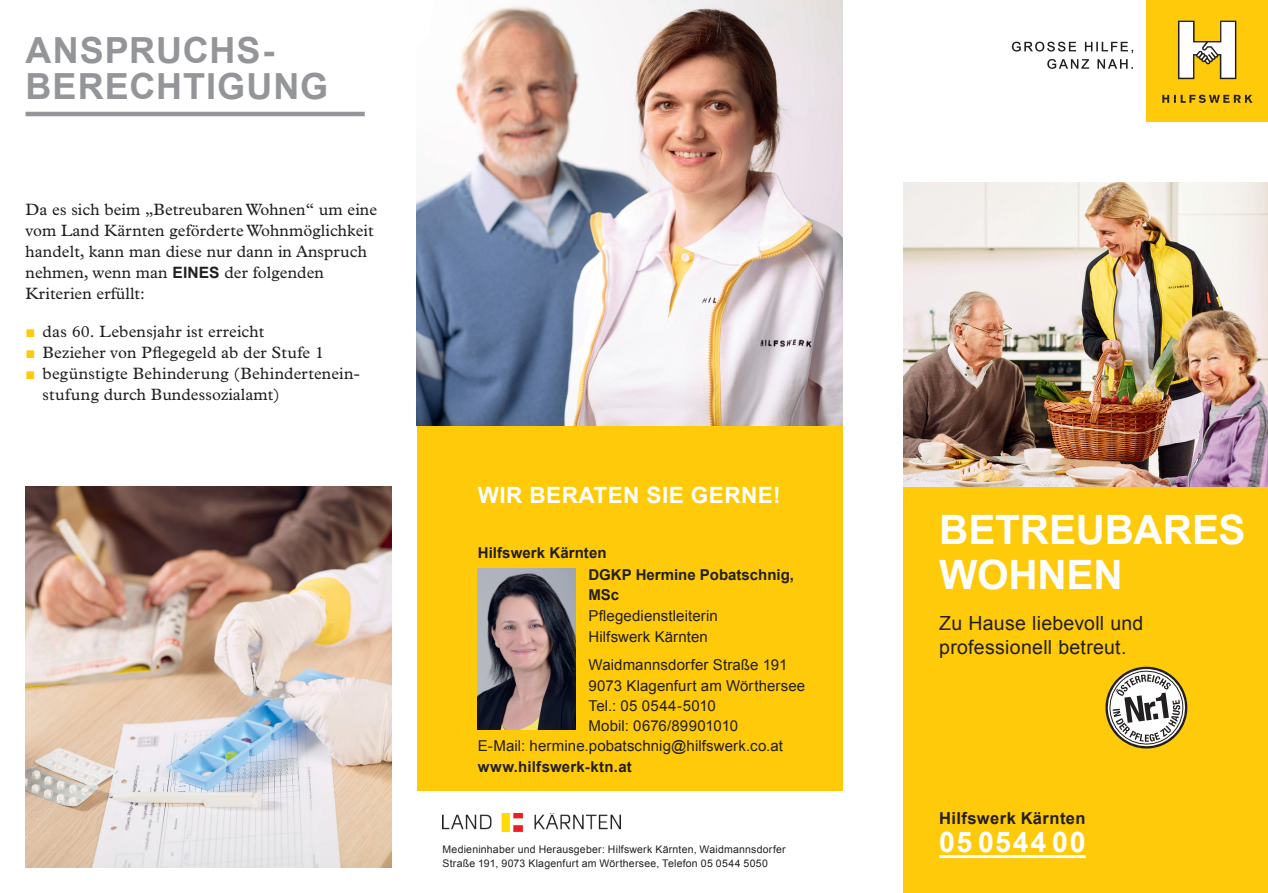
<style>
.page{position:relative;width:1268px;height:893px;background:#fff}
.page>*{position:absolute;margin:0;border:0;box-sizing:border-box;transform-origin:0 0}
.t1{font:700 40.5px/45px "Arial";letter-spacing:-.005em;color:#fff}
.t2{font:700 36px/36px "Arial";letter-spacing:.03em;color:#939598}
.t3{font:700 28.5px "Arial";letter-spacing:.055em;color:#fff}
.t4{font:700 22.5px "Arial";letter-spacing:.02em;color:#fff}
.t5{font:19.5px/24px "Arial";letter-spacing:.015em;color:#231f20}
.t6{font:16.5px/21px "Plantin MT Std";letter-spacing:.005em;color:#231f20}
.t7{font:700 16.5px "Arial";letter-spacing:.025em;color:#231f20}
.t8{font:15px/20.2px "Arial";letter-spacing:.01em;color:#231f20}
.t9{font:700 15px/20.9px "Arial";letter-spacing:.005em;color:#231f20}
.t10{font:10.5px/14.2px "Arial";letter-spacing:.02em;color:#231f20}
.s1{font-family:"Arial";font-weight:700;font-size:15.6px}
.s2{font-family:"Arial";color:#feca0a}
</style>
<div class="page">
<div style="left:903px;top:486px;width:364px;height:407px;background:#feca0a"></div>
<svg style="left:1047px;top:59px;width:85px;height:10px"></svg>
<svg style="left:1011px;top:42px;width:121px;height:11px"></svg>
<div style="left:1146px;top:0;width:121px;height:122px;background:#feca0a"></div>
<svg style="left:1162px;top:95px;width:90px;height:8px"></svg>
<svg style="left:1178px;top:21px;width:57px;height:58px"></svg>
<img style="left:417px;top:0;width:425px;height:426px">
<img style="left:26px;top:486px;width:365px;height:381px">
<img style="left:903px;top:182px;width:364px;height:304px">
<svg style="left:1105px;top:667px;width:81px;height:81px"></svg>
<img style="left:442px;top:813px;width:178px;height:19px">
<hr style="left:26px;top:112px;width:338px;height:4px;background:#939598">
<hr style="left:939px;top:855px;width:146px;height:3px;background:#fff">
<div style="left:417px;top:426px;width:425px;height:364px;background:#feca0a"></div>
<img style="left:477px;top:569px;width:98px;height:161px">
<h2 class="t2" style="left:26px;top:34px;width:304px">ANSPRUCHS-<br>BERECHTIGUNG</h2>
<p class="t6" style="left:26px;top:199px;width:353px">Da es sich beim „Betreubaren Wohnen“ um eine vom Land Kärnten geförderte Wohnmöglichkeit handelt, kann man diese nur dann in Anspruch nehmen, wenn man <span class="s1">EINES</span> der folgenden Kriterien erfüllt:</p>
<p class="t6" style="left:26px;top:321px;width:240px"><span class="s2">■</span> das 60. Lebensjahr ist erreicht</p>
<p class="t6" style="left:26px;top:342px;width:300px"><span class="s2">■</span> Bezieher von Pflegegeld ab der Stufe 1</p>
<p class="t6" style="left:43px;top:363px;width:319px;text-indent:-17px"><span class="s2">■</span> begünstigte Behinderung (Behindertenein&shy;stufung durch Bundessozialamt)</p>
<h3 class="t4" style="left:477px;top:480px;width:304px">WIR BERATEN SIE GERNE!</h3>
<p class="t9" style="left:588px;top:543px;width:207px;text-indent:-111px">Hilfswerk Kärnten<br>DGKP Hermine Pobatschnig,<br>MSc</p>
<p class="t8" style="left:588px;top:606px;width:131px">Pflegedienstleiterin<br>Hilfswerk Kärnten</p>
<p class="t8" style="left:588px;top:655px;width:200px">Waidmannsdorfer Straße 191</p>
<p class="t8" style="left:588px;top:675px;width:218px">9073 Klagenfurt am Wörthersee</p>
<p class="t8" style="left:588px;top:696px;width:129px">Tel.: 05 0544-5010</p>
<p class="t8" style="left:588px;top:716px;width:151px">Mobil: 0676/89901010</p>
<p class="t8" style="left:477px;top:736px;width:307px">E-Mail: hermine.pobatschnig@hilfswerk.co.at</p>
<p class="t9" style="left:477px;top:756px;width:155px">www.hilfswerk-ktn.at</p>
<p class="t10" style="left:442px;top:842px;width:344px">Medieninhaber und Herausgeber: Hilfswerk Kärnten, Waidmannsdorfer<br>Straße 191, 9073 Klagenfurt am Wörthersee, Telefon 05 0544 5050</p>
<h1 class="t1" style="left:939px;top:508px;width:308px">BETREUBARES<br>WOHNEN</h1>
<p class="t5" style="left:939px;top:611px;width:206px">Zu Hause liebevoll und professionell betreut.</p>
<p class="t7" style="left:939px;top:807px;width:148px">Hilfswerk Kärnten</p>
<h3 class="t3" style="left:939px;top:823px;width:148px">05 0544 00</h3>
</div>
